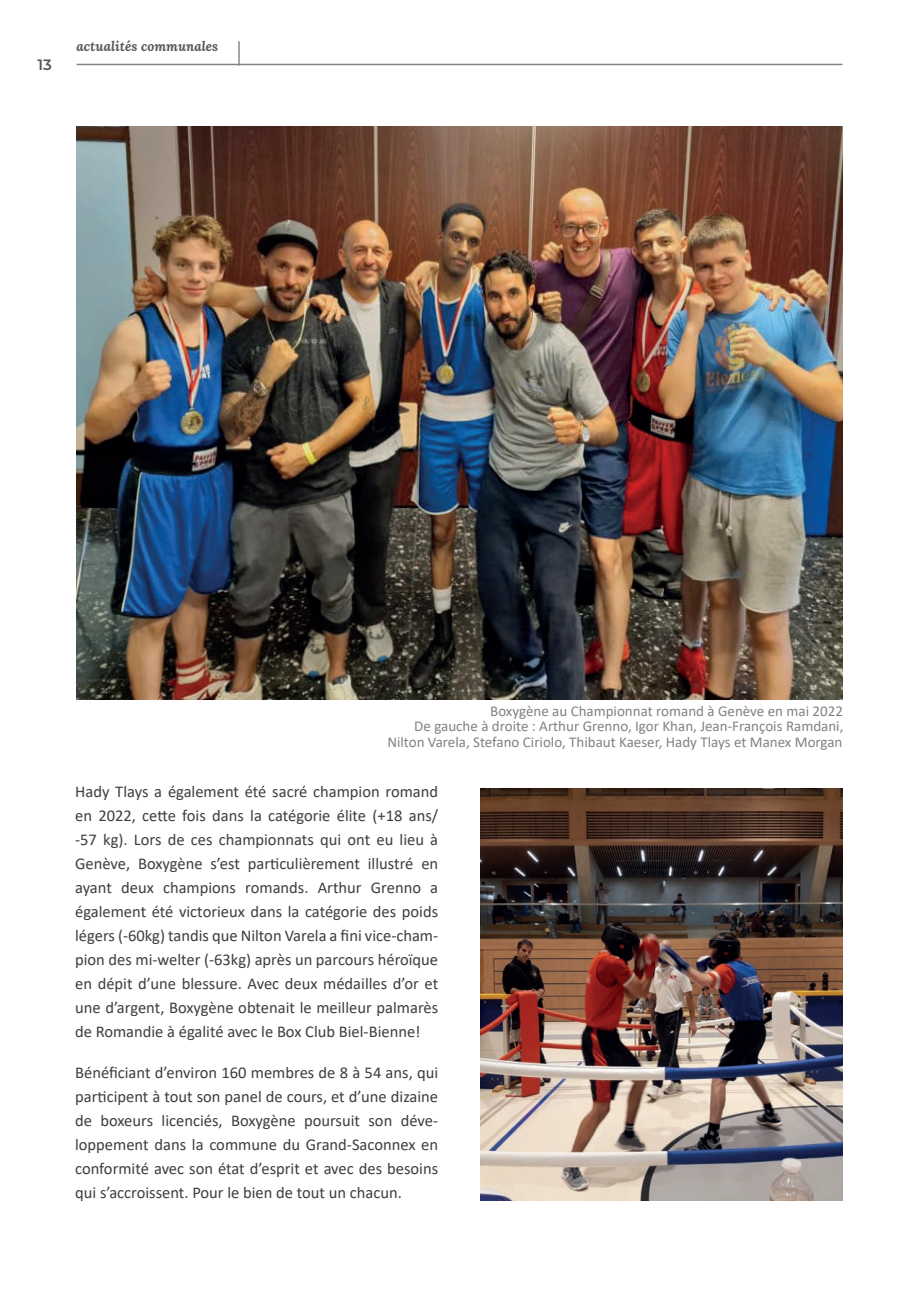
<style>
.page{position:relative;width:919px;height:1289px;background:#fff}
.page>*{position:absolute;margin:0;border:0;box-sizing:border-box;transform-origin:0 0}
.t1{font:16.5px/24px "Calibri";color:#3e3e3f;text-align:justify}
.t2{font:15px/15.8px "Calibri";color:#808285;text-align:right}
.t3{font:600 15px "Montserrat";color:#57585a}
.t4{font:italic 700 13.5px "Lora";color:#57585a}
.s1{font-style:normal;font-size:23.7px;color:#808285}
</style>
<div class="page">
<hr style="left:77px;top:64px;width:765px;height:1px;background:#808285">
<img style="left:77px;top:126px;width:765px;height:573px">
<img style="left:480px;top:788px;width:362px;height:412px">
<p class="t3" style="left:37px;top:54px;width:16px">13</p>
<p class="t4" style="left:77px;top:37px;width:165px">actualités communales <span class="s1">|</span></p>
<p class="t2" style="left:387px;top:702px;width:457px">Boxygène au Championnat romand à Genève en mai 2022<br>De gauche à droite : Arthur Grenno, Igor Khan, Jean-François Ramdani,<br>Nilton Varela, Stefano Ciriolo, Thibaut Kaeser, Hady Tlays et Manex Morgan</p>
<p class="t1" style="left:75px;top:779px;width:364px">Hady Tlays a également été sacré champion romand en 2022, cette fois dans la catégorie élite (+18 ans/ -57 kg). Lors de ces championnats qui ont eu lieu à Genève, Boxygène s’est particulièrement illustré en ayant deux champions romands. Arthur Grenno a également été victorieux dans la catégorie des poids légers (-60kg) tandis que Nilton Varela a fini vice-cham&shy;pion des mi-welter (-63kg) après un parcours héroïque en dépit d’une blessure. Avec deux médailles d’or et une d’argent, Boxygène obtenait le meilleur palmarès de Romandie à égalité avec le Box Club Biel-Bienne!</p>
<p class="t1" style="left:75px;top:1060px;width:364px">Bénéficiant d’environ 160 membres de 8 à 54 ans, qui participent à tout son panel de cours, et d’une dizaine de boxeurs licenciés, Boxygène poursuit son déve&shy;loppement dans la commune du Grand-Saconnex en conformité avec son état d’esprit et avec des besoins qui s’accroissent. Pour le bien de tout un chacun.</p>
</div>
